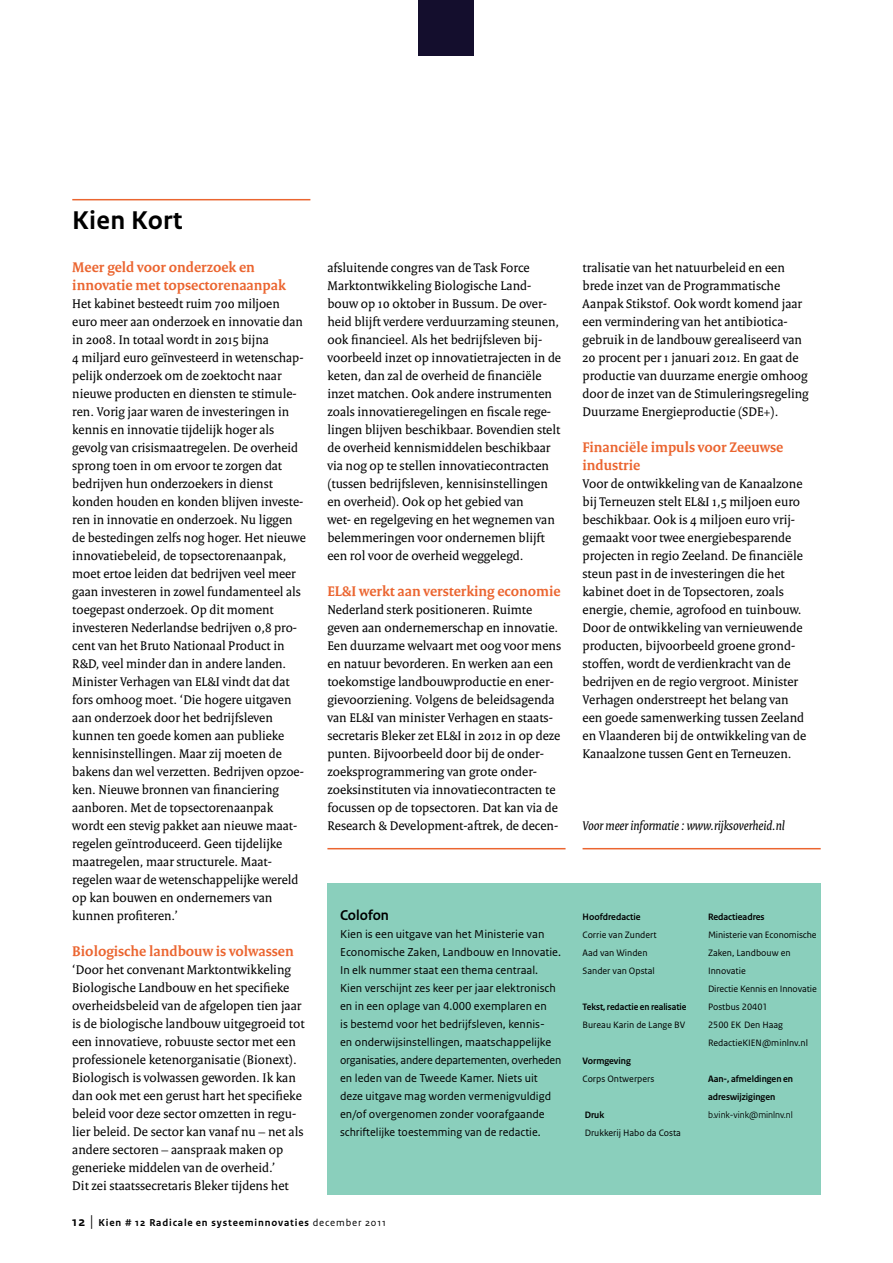
<style>
.page{position:relative;width:893px;height:1263px;background:#fff}
.page>*{position:absolute;margin:0;border:0;box-sizing:border-box;transform-origin:0 0}
.t1{font:700 27px "Rijksoverheid Sans Text";letter-spacing:.01em;color:#000}
.t2{font:700 15px/18px "Rijksoverheid Serif";color:#eb6530}
.t3{font:700 15px "Rijksoverheid Sans";color:#000}
.t4{font:13.5px/18px "Rijksoverheid Serif";color:#000}
.t5{font:italic 13.5px "Rijksoverheid Serif";color:#000}
.t6{font:12.15px/18px "Rijksoverheid Sans Text";color:#000}
.t7{font:12px/18px "Rijksoverheid Sans Text";color:#000}
.t8{font:700 10.5px "Rijksoverheid Sans Text";letter-spacing:.08em;color:#000}
.t9{font:9.75px/18px "Rijksoverheid Sans Text";color:#000}
.t10{font:700 9.75px/18px "Rijksoverheid Sans";color:#000}
.t11{font:9.75px "Rijksoverheid Sans";color:#000}
.s1{font-size:12.15px}
.s2{font-size:13.5px}
.s3{font-weight:400;font-size:16.5px}
.s4{font-weight:400}
</style>
<div class="page">
<hr style="left:72px;top:199px;width:238px;height:1px;background:#eb6530">
<div style="left:327px;top:884px;width:494px;height:311px;background:#8acfbc"></div>
<hr style="left:327px;top:848px;width:239px;height:1px;background:#eb6530">
<hr style="left:583px;top:848px;width:238px;height:1px;background:#eb6530">
<div style="left:419px;top:0;width:55px;height:55px;background:#140e2d"></div>
<h1 class="t1" style="left:72px;top:205px;width:112px">Kien Kort</h1>
<p class="t2" style="left:72px;top:258px;width:215px">Meer geld voor onderzoek en innovatie met topsectorenaanpak</p>
<p class="t4" style="left:72px;top:294px;width:235px">Het kabinet besteedt ruim 700 miljoen euro meer aan onderzoek en innovatie dan in 2008. In totaal wordt in 2015 bijna<br>4 miljard euro geïnvesteerd in wetenschap&shy;pelijk onderzoek om de zoektocht naar nieuwe producten en diensten te stimule&shy;ren. Vorig jaar waren de investeringen in kennis en innovatie tijdelijk hoger als gevolg van crisismaatregelen. De overheid sprong toen in om ervoor te zorgen dat bedrijven hun onderzoekers in dienst konden houden en konden blijven investe&shy;ren in innovatie en onderzoek. Nu liggen de bestedingen zelfs nog hoger. Het nieuwe innovatiebeleid, de topsectorenaanpak, moet ertoe leiden dat bedrijven veel meer gaan investeren in zowel fundamenteel als toegepast onderzoek. Op dit moment investeren Nederlandse bedrijven 0,8 pro&shy;cent van het Bruto Nationaal Product in R&amp;D, veel minder dan in andere landen.<br>Minister Verhagen van EL&amp;I vindt dat dat fors omhoog moet. ‘Die hogere uitgaven aan onderzoek door het bedrijfsleven kunnen ten goede komen aan publieke kennisinstellingen. Maar zij moeten de bakens dan wel verzetten. Bedrijven opzoe&shy;ken. Nieuwe bronnen van financiering aanboren. Met de topsectorenaanpak wordt een stevig pakket aan nieuwe maat&shy;regelen geïntroduceerd. Geen tijdelijke maatregelen, maar structurele. Maat&shy;regelen waar de wetenschappelijke wereld op kan bouwen en ondernemers van kunnen profiteren.’</p>
<p class="t2" style="left:72px;top:942px;width:223px">Biologische landbouw is volwassen</p>
<p class="t4" style="left:72px;top:960px;width:234px">‘Door het convenant Marktontwikkeling Biologische Landbouw en het specifieke overheidsbeleid van de afgelopen tien jaar is de biologische landbouw uitgegroeid tot een innovatieve, robuuste sector met een professionele ketenorganisatie (Bionext).<br>Biologisch is volwassen geworden. Ik kan dan ook met een gerust hart het specifieke beleid voor deze sector omzetten in regu&shy;lier beleid. De sector kan vanaf nu – net als andere sectoren – aanspraak maken op generieke middelen van de overheid.’<br>Dit zei staatssecretaris Bleker tijdens het</p>
<p class="t4" style="left:327px;top:258px;width:235px">afsluitende congres van de Task Force Marktontwikkeling Biologische Land&shy;bouw op 10 oktober in Bussum. De over&shy;heid blijft verdere verduurzaming steunen, ook financieel. Als het bedrijfsleven bij&shy;voorbeeld inzet op innovatietrajecten in de keten, dan zal de overheid de financiële inzet matchen. Ook andere instrumenten zoals innovatieregelingen en fiscale rege&shy;lingen blijven beschikbaar. Bovendien stelt de overheid kennismiddelen beschikbaar via nog op te stellen innovatiecontracten (tussen bedrijfsleven, kennisinstellingen en overheid). Ook op het gebied van<br>wet- en regelgeving en het wegnemen van belemmeringen voor ondernemen blijft een rol voor de overheid weggelegd.</p>
<p class="t2" style="left:327px;top:582px;width:235px">EL&amp;I werkt aan versterking economie</p>
<p class="t4" style="left:327px;top:600px;width:235px">Nederland sterk positioneren. Ruimte geven aan ondernemerschap en innovatie.<br>Een duurzame welvaart met oog voor mens en natuur bevorderen. En werken aan een toekomstige landbouwproductie en ener&shy;gievoorziening. Volgens de beleidsagenda van EL&amp;I van minister Verhagen en staats&shy;secretaris Bleker zet EL&amp;I in 2012 in op deze punten. Bijvoorbeeld door bij de onder&shy;zoeksprogrammering van grote onder&shy;zoeksinstituten via innovatiecontracten te focussen op de topsectoren. Dat kan via de Research &amp; Development-aftrek, de decen-</p>
<p class="t3" style="left:340px;top:907px;width:50px">Colofon</p>
<p class="t7" style="left:340px;top:925px;width:222px">Kien is een uitgave van het Ministerie van<br>Economische Zaken, Landbouw en Innovatie.<br>In elk nummer staat een thema centraal.</p>
<p class="t6" style="left:340px;top:979px;width:217px">Kien verschijnt zes keer per jaar elektronisch en in een oplage van 4.000 exemplaren en</p>
<p class="t7" style="left:340px;top:1015px;width:223px"><span class="s1">is bestemd voor het</span> bedrijfsleven, kennis-<br>en onderwijsinstellingen, maatschappelijke organisaties, andere departementen, overheden en leden van de Tweede Kamer. Niets uit deze uitgave mag worden vermenigvuldigd en/of overgenomen zonder voorafgaande schriftelijke toestemming van de redactie.</p>
<p class="t8" style="left:72px;top:1216px;width:315px"><span class="s2">12</span> <span class="s3">|</span> Kien # 12 Radicale en systeeminnovaties <span class="s4">december 2011</span></p>
<p class="t4" style="left:583px;top:258px;width:228px">tralisatie van het natuurbeleid en een brede inzet van de Programmatische Aanpak Stikstof. Ook wordt komend jaar een vermindering van het antibiotica&shy;gebruik in de landbouw gerealiseerd van 20 procent per 1 januari 2012. En gaat de productie van duurzame energie omhoog door de inzet van de Stimuleringsregeling Duurzame Energieproductie (SDE+).</p>
<p class="t2" style="left:583px;top:438px;width:202px">Financiële impuls voor Zeeuwse industrie</p>
<p class="t4" style="left:583px;top:474px;width:225px">Voor de ontwikkeling van de Kanaalzone bij Terneuzen stelt EL&amp;I 1,5 miljoen euro beschikbaar. Ook is 4 miljoen euro vrij&shy;gemaakt voor twee energiebesparende projecten in regio Zeeland. De financiële steun past in de investeringen die het kabinet doet in de Topsectoren, zoals energie, chemie, agrofood en tuinbouw.<br>Door de ontwikkeling van vernieuwende producten, bijvoorbeeld groene grond&shy;stoffen, wordt de verdienkracht van de bedrijven en de regio vergroot. Minister Verhagen onderstreept het belang van een goede samenwerking tussen Zeeland en Vlaanderen bij de ontwikkeling van de Kanaalzone tussen Gent en Terneuzen.</p>
<p class="t5" style="left:583px;top:817px;width:204px">Voor meer informatie : www.rijksoverheid.nl</p>
<p class="t10" style="left:583px;top:908px;width:59px">Hoofdredactie</p>
<p class="t9" style="left:583px;top:926px;width:76px">Corrie van Zundert<br>Aad van Winden<br>Sander van Opstal</p>
<p class="t10" style="left:583px;top:998px;width:105px">Tekst, redactie en realisatie</p>
<p class="t9" style="left:583px;top:1016px;width:104px">Bureau Karin de Lange BV</p>
<p class="t10" style="left:583px;top:1052px;width:50px">Vormgeving</p>
<p class="t9" style="left:583px;top:1070px;width:73px">Corps Ontwerpers</p>
<p class="t10" style="left:585px;top:1106px;width:21px">Druk</p>
<p class="t9" style="left:585px;top:1124px;width:98px">Drukkerij Habo da Costa</p>
<p class="t10" style="left:708px;top:908px;width:58px">Redactieadres</p>
<p class="t9" style="left:708px;top:926px;width:110px">Ministerie van Economische<br>Zaken, Landbouw en<br>Innovatie<br>Directie Kennis en Innovatie<br>Postbus 20401<br>2500 EK Den Haag<br>RedactieKIEN@minlnv.nl</p>
<p class="t10" style="left:708px;top:1070px;width:87px">Aan-, afmeldingen en adreswijzigingen</p>
<p class="t11" style="left:708px;top:1109px;width:86px">b.vink-vink@minlnv.nl</p>
</div>
